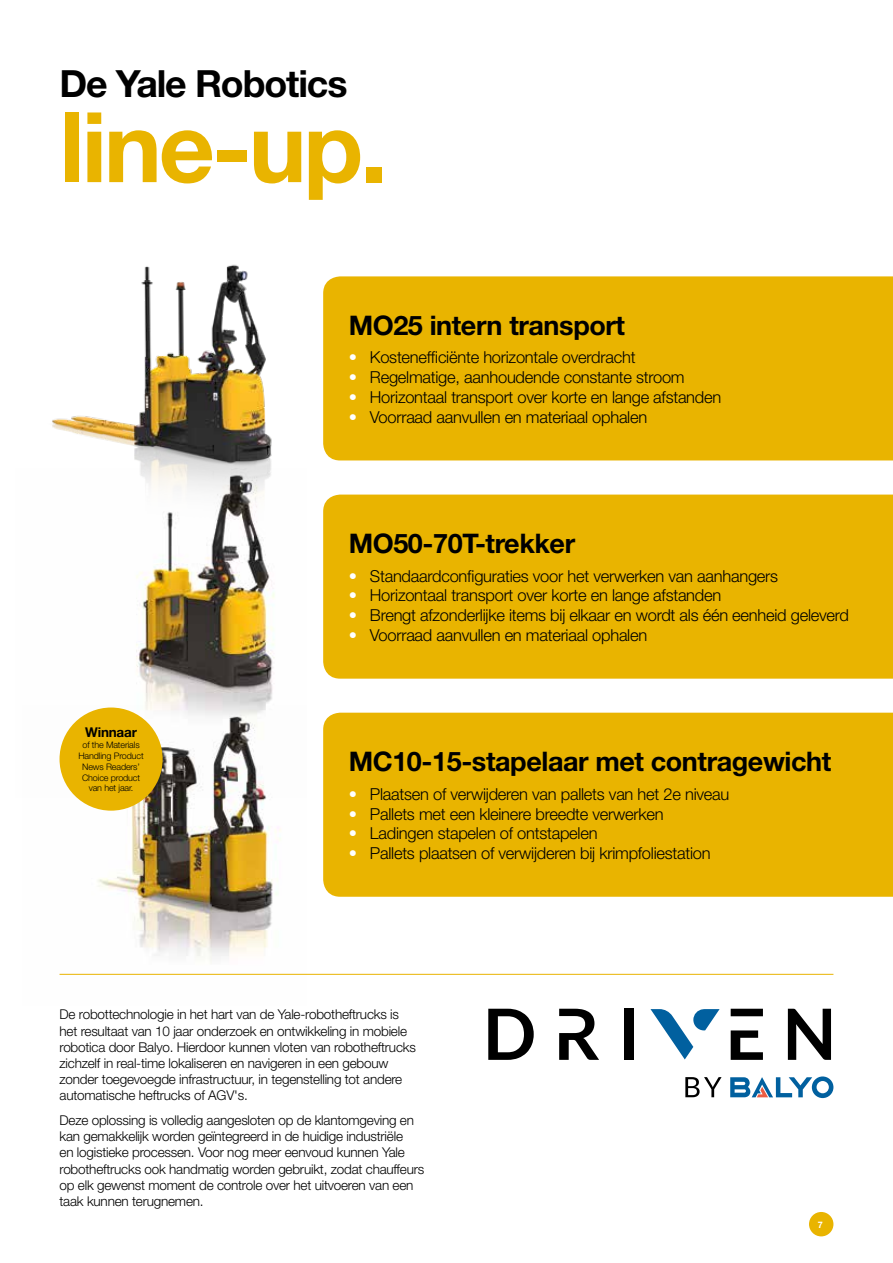
<style>
.page{position:relative;width:893px;height:1263px;background:#fff}
.page>*{position:absolute;margin:0;border:0;box-sizing:border-box;transform-origin:0 0}
.t1{font:700 97.5px "Helvetica Neue";letter-spacing:-.03em;color:#e9b400}
.t2{font:700 37.5px "Helvetica Neue";letter-spacing:-.03em;color:#000}
.t3{font:700 27px "Helvetica Neue";letter-spacing:-.015em;color:#000}
.t4{font:300 16.5px "Helvetica Neue";letter-spacing:-.015em;color:#000}
.t5{font:300 13.5px/16.2px "Helvetica Neue";letter-spacing:-.015em;color:#000}
.t6{font:700 13.5px "Helvetica Neue";letter-spacing:-.015em;color:#000}
.t7{font:300 9px/10.8px "Helvetica Neue";letter-spacing:-.015em;color:#000;text-align:center}
.t8{font:700 9px "Helvetica Neue";color:#fff}
.s1{font-weight:700;color:#fff}
</style>
<div class="page">
<img style="left:59px;top:798px;width:247px;height:177px">
<div style="left:809px;top:1212px;width:24px;height:24px;background:#e9b400;border-radius:50%"></div>
<div style="left:323px;top:276px;width:570px;height:184px;background:#e9b400"></div>
<div style="left:323px;top:495px;width:570px;height:184px;background:#e9b400"></div>
<div style="left:323px;top:713px;width:570px;height:184px;background:#e9b400"></div>
<img style="left:52px;top:264px;width:220px;height:205px">
<img style="left:59px;top:469px;width:216px;height:329px">
<svg style="left:730px;top:1076px;width:103px;height:22px"></svg>
<svg style="left:685px;top:1077px;width:36px;height:20px"></svg>
<div style="left:624px;top:1009px;width:10px;height:51px;background:#000"></div>
<svg style="left:731px;top:1030px;width:32px;height:30px"></svg>
<div style="left:731px;top:1009px;width:32px;height:7px;background:#000"></div>
<svg style="left:488px;top:1009px;width:46px;height:51px"></svg>
<svg style="left:788px;top:1009px;width:43px;height:51px"></svg>
<svg style="left:559px;top:1009px;width:40px;height:51px"></svg>
<svg style="left:650px;top:1009px;width:70px;height:50px"></svg>
<hr style="left:60px;top:974px;width:773px;height:1px;background:#e9b400">
<div style="left:60px;top:707px;width:103px;height:104px;background:#e9b400;border-radius:50%"></div>
<h2 class="t2" style="left:60px;top:61px;width:289px">De Yale Robotics</h2>
<h1 class="t1" style="left:60px;top:87px;width:329px">line-up.</h1>
<h3 class="t3" style="left:349px;top:309px;width:278px">MO25 intern transport</h3>
<p class="t4" style="left:349px;top:347px;width:288px"><span class="s1">•</span> Kostenefficiënte horizontale overdracht</p>
<p class="t4" style="left:349px;top:367px;width:337px"><span class="s1">•</span> Regelmatige, aanhoudende constante stroom</p>
<p class="t4" style="left:349px;top:387px;width:374px"><span class="s1">•</span> Horizontaal transport over korte en lange afstanden</p>
<p class="t4" style="left:349px;top:407px;width:300px"><span class="s1">•</span> Voorraad aanvullen en materiaal ophalen</p>
<p class="t6" style="left:85px;top:724px;width:53px">Winnaar</p>
<p class="t7" style="left:78px;top:739px;width:67px">of the Materials<br>Handling Product<br>News Readers’<br>Choice product van het jaar.</p>
<h3 class="t3" style="left:349px;top:527px;width:228px">MO50-70T-trekker</h3>
<p class="t4" style="left:349px;top:566px;width:431px"><span class="s1">•</span> Standaardconfiguraties voor het verwerken van aanhangers</p>
<p class="t4" style="left:349px;top:585px;width:374px"><span class="s1">•</span> Horizontaal transport over korte en lange afstanden</p>
<p class="t4" style="left:349px;top:605px;width:502px"><span class="s1">•</span> Brengt afzonderlijke items bij elkaar en wordt als één eenheid geleverd</p>
<p class="t4" style="left:349px;top:625px;width:300px"><span class="s1">•</span> Voorraad aanvullen en materiaal ophalen</p>
<h3 class="t3" style="left:349px;top:745px;width:484px">MC10-15-stapelaar met contragewicht</h3>
<p class="t4" style="left:349px;top:784px;width:382px"><span class="s1">•</span> Plaatsen of verwijderen van pallets van het 2e niveau</p>
<p class="t4" style="left:349px;top:803px;width:316px"><span class="s1">•</span> Pallets met een kleinere breedte verwerken</p>
<p class="t4" style="left:349px;top:823px;width:250px"><span class="s1">•</span> Ladingen stapelen of ontstapelen</p>
<p class="t4" style="left:349px;top:843px;width:363px"><span class="s1">•</span> Pallets plaatsen of verwijderen bij krimpfoliestation</p>
<p class="t5" style="left:60px;top:1006px;width:358px">De robottechnologie in het hart van de Yale-robotheftrucks is het resultaat van 10 jaar onderzoek en ontwikkeling in mobiele robotica door Balyo. Hierdoor kunnen vloten van robotheftrucks zichzelf in real-time lokaliseren en navigeren in een gebouw zonder toegevoegde infrastructuur, in tegenstelling tot andere automatische heftrucks of AGV's.</p>
<p class="t5" style="left:60px;top:1112px;width:366px">Deze oplossing is volledig aangesloten op de klantomgeving en kan gemakkelijk worden geïntegreerd in de huidige industriële<br>en logistieke processen. Voor nog meer eenvoud kunnen Yale robotheftrucks ook handmatig worden gebruikt, zodat chauffeurs op elk gewenst moment de controle over het uitvoeren van een taak kunnen terugnemen.</p>
<p class="t8" style="left:818px;top:1219px;width:7px">7</p>
</div>
